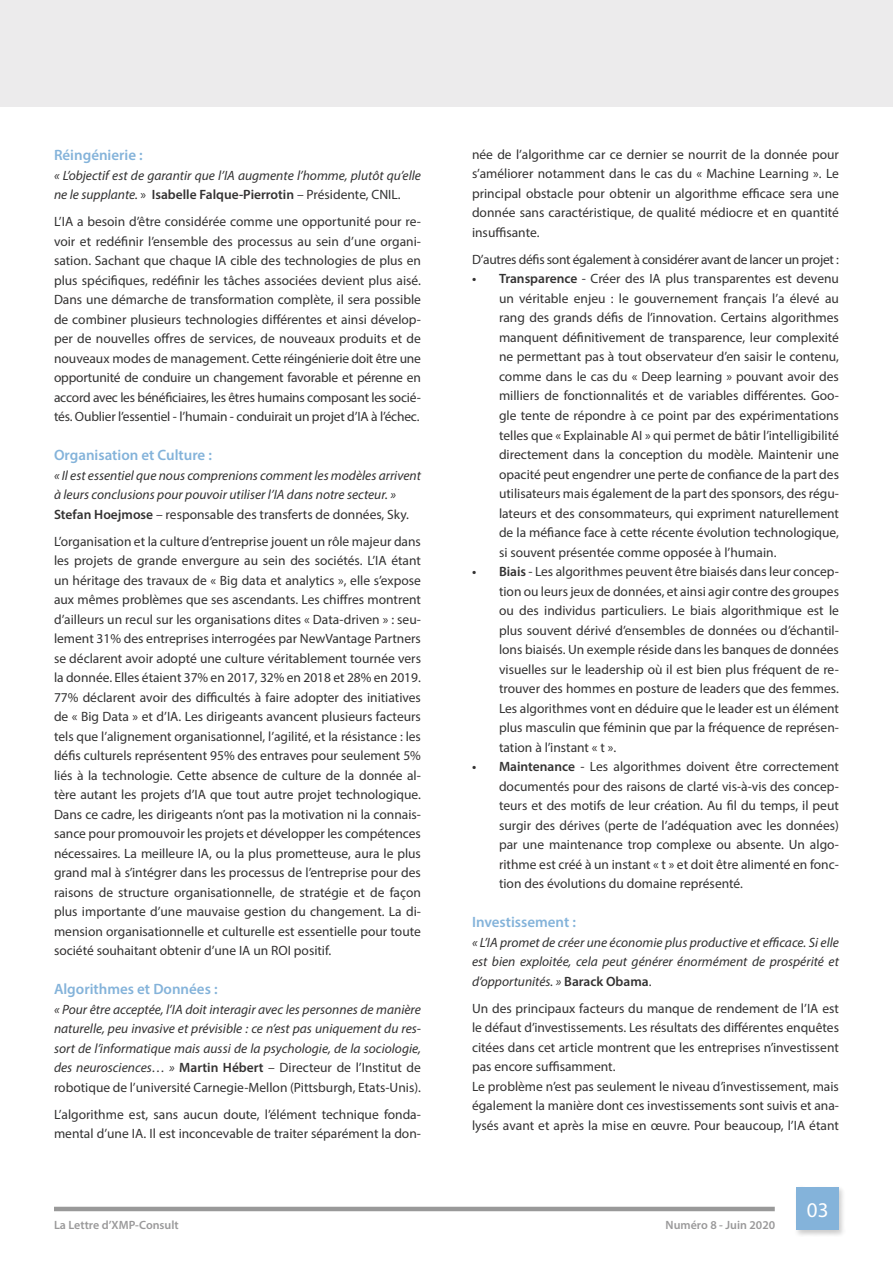
<style>
.page{position:relative;width:893px;height:1263px;background:#fff}
.page>*{position:absolute;margin:0;border:0;box-sizing:border-box;transform-origin:0 0}
.t1{font:21px "Myriad Pro";color:#fff}
.t2{font:600 15px "Myriad Pro";color:#84b3da}
.t3{font:13.5px/19.5px "Myriad Pro";color:#333232;text-align:justify}
.t4{font:italic 13.5px/19.5px "Myriad Pro";color:#333232}
.t5{font:13.5px "Myriad Pro";letter-spacing:-.02em;color:#333232}
.t6{font:600 12px "Myriad Pro";color:#9a999a}
.s1{font-style:normal}
.s2{font-weight:600;font-style:normal}
.s3{font-weight:600}
</style>
<div class="page">
<hr style="left:54px;top:1207px;width:721px;height:4px;background:#999">
<div style="left:794px;top:1185px;width:52px;height:52px;background:#000;opacity:.2"></div>
<div style="left:796px;top:1188px;width:43px;height:42px;background:#84b3da"></div>
<div style="left:0;top:0;width:893px;height:106px;background:#ecebec"></div>
<p class="t2" style="left:54px;top:145px;width:90px">Réingénierie :</p>
<p class="t4" style="left:54px;top:165px;width:368px">« L’objectif est de garantir que l’IA augmente l’homme, plutôt qu’elle ne le supplante. <span class="s1">»</span> <span class="s2">Isabelle Falque-Pierrotin</span> <span class="s1">– Présidente, CNIL.</span></p>
<p class="t3" style="left:54px;top:212px;width:368px">L’IA a besoin d’être considérée comme une opportunité pour re&shy;voir et redéfinir l’ensemble des processus au sein d’une organi&shy;sation. Sachant que chaque IA cible des technologies de plus en plus spécifiques, redéfinir les tâches associées devient plus aisé.<br>Dans une démarche de transformation complète, il sera possible de combiner plusieurs technologies différentes et ainsi dévelop&shy;per de nouvelles offres de services, de nouveaux produits et de nouveaux modes de management. Cette réingénierie doit être une opportunité de conduire un changement favorable et pérenne en accord avec les bénéficiaires, les êtres humains composant les socié&shy;tés. Oublier l’essentiel - l’humain - conduirait un projet d’IA à l’échec.</p>
<p class="t2" style="left:54px;top:445px;width:159px">Organisation et Culture :</p>
<p class="t4" style="left:54px;top:465px;width:368px">« Il est essentiel que nous comprenions comment les modèles arrivent à leurs conclusions pour pouvoir utiliser l’IA dans notre secteur. »</p>
<p class="t3" style="left:54px;top:504px;width:357px"><span class="s3">Stefan Hoejmose</span> – responsable des transferts de données, Sky.</p>
<p class="t3" style="left:54px;top:531px;width:368px">L’organisation et la culture d’entreprise jouent un rôle majeur dans les projets de grande envergure au sein des sociétés. L’IA étant un héritage des travaux de « Big data et analytics », elle s’expose aux mêmes problèmes que ses ascendants. Les chiffres montrent d’ailleurs un recul sur les organisations dites « Data-driven » : seu&shy;lement 31% des entreprises interrogées par NewVantage Partners se déclarent avoir adopté une culture véritablement tournée vers la donnée. Elles étaient 37% en 2017, 32% en 2018 et 28% en 2019.<br>77% déclarent avoir des difficultés à faire adopter des initiatives de « Big Data » et d’IA. Les dirigeants avancent plusieurs facteurs tels que l’alignement organisationnel, l’agilité, et la résistance : les défis culturels représentent 95% des entraves pour seulement 5% liés à la technologie. Cette absence de culture de la donnée al&shy;tère autant les projets d’IA que tout autre projet technologique.<br>Dans ce cadre, les dirigeants n’ont pas la motivation ni la connais&shy;sance pour promouvoir les projets et développer les compétences nécessaires. La meilleure IA, ou la plus prometteuse, aura le plus grand mal à s’intégrer dans les processus de l’entreprise pour des raisons de structure organisationnelle, de stratégie et de façon plus importante d’une mauvaise gestion du changement. La di&shy;mension organisationnelle et culturelle est essentielle pour toute société souhaitant obtenir d’une IA un ROI positif.</p>
<p class="t2" style="left:54px;top:979px;width:165px">Algorithmes et Données :</p>
<p class="t4" style="left:54px;top:999px;width:368px;text-align:justify">« Pour être acceptée, l’IA doit interagir avec les personnes de manière naturelle, peu invasive et prévisible : ce n’est pas uniquement du res&shy;sort de l’informatique mais aussi de la psychologie, de la sociologie, des neurosciences… » <span class="s2">Martin Hébert</span> <span class="s1">– Directeur de l’Institut de robotique de l’université Carnegie-Mellon (Pittsburgh, Etats-Unis).</span></p>
<p class="t3" style="left:54px;top:1104px;width:368px">L’algorithme est, sans aucun doute, l’élément technique fonda&shy;mental d’une IA. Il est inconcevable de traiter séparément la don-</p>
<p class="t3" style="left:472px;top:144px;width:368px">née de l’algorithme car ce dernier se nourrit de la donnée pour s’améliorer notamment dans le cas du « Machine Learning ». Le principal obstacle pour obtenir un algorithme efficace sera une donnée sans caractéristique, de qualité médiocre et en quantité insuffisante.</p>
<p class="t5" style="left:472px;top:251px;width:368px">D’autres défis sont également à considérer avant de lancer un projet :</p>
<p class="t3" style="left:499px;top:269px;width:341px;text-indent:-27px"><span class="s3">• Transparence</span> - Créer des IA plus transparentes est devenu un véritable enjeu : le gouvernement français l’a élevé au rang des grands défis de l’innovation. Certains algorithmes manquent définitivement de transparence, leur complexité ne permettant pas à tout observateur d’en saisir le contenu, comme dans le cas du « Deep learning » pouvant avoir des milliers de fonctionnalités et de variables différentes. Goo&shy;gle tente de répondre à ce point par des expérimentations telles que « Explainable AI » qui permet de bâtir l’intelligibilité directement dans la conception du modèle. Maintenir une opacité peut engendrer une perte de confiance de la part des utilisateurs mais également de la part des sponsors, des régu&shy;lateurs et des consommateurs, qui expriment naturellement de la méfiance face à cette récente évolution technologique, si souvent présentée comme opposée à l’humain.</p>
<p class="t3" style="left:499px;top:561px;width:341px;text-indent:-27px"><span class="s3">• Biais</span> - Les algorithmes peuvent être biaisés dans leur concep&shy;tion ou leurs jeux de données, et ainsi agir contre des groupes ou des individus particuliers. Le biais algorithmique est le plus souvent dérivé d’ensembles de données ou d’échantil&shy;lons biaisés. Un exemple réside dans les banques de données visuelles sur le leadership où il est bien plus fréquent de re&shy;trouver des hommes en posture de leaders que des femmes.<br>Les algorithmes vont en déduire que le leader est un élément plus masculin que féminin que par la fréquence de représen&shy;tation à l’instant « t ».</p>
<p class="t3" style="left:499px;top:756px;width:341px;text-indent:-27px"><span class="s3">• Maintenance</span> - Les algorithmes doivent être correctement documentés pour des raisons de clarté vis-à-vis des concep&shy;teurs et des motifs de leur création. Au fil du temps, il peut surgir des dérives (perte de l’adéquation avec les données) par une maintenance trop complexe ou absente. Un algo&shy;rithme est créé à un instant « t » et doit être alimenté en fonc&shy;tion des évolutions du domaine représenté.</p>
<p class="t2" style="left:472px;top:912px;width:106px">Investissement :</p>
<p class="t4" style="left:472px;top:932px;width:368px;text-align:justify">« L’IA promet de créer une économie plus productive et efficace. Si elle est bien exploitée, cela peut générer énormément de prospérité et d’opportunités. » <span class="s2">Barack Obama</span><span class="s1">.</span></p>
<p class="t3" style="left:472px;top:998px;width:368px">Un des principaux facteurs du manque de rendement de l’IA est le défaut d’investissements. Les résultats des différentes enquêtes citées dans cet article montrent que les entreprises n’investissent pas encore suffisamment.</p>
<p class="t3" style="left:472px;top:1076px;width:368px">Le problème n’est pas seulement le niveau d’investissement, mais également la manière dont ces investissements sont suivis et ana&shy;lysés avant et après la mise en œuvre. Pour beaucoup, l’IA étant</p>
<p class="t1" style="left:807px;top:1197px;width:23px">03</p>
<p class="t6" style="left:54px;top:1217px;width:126px">La Lettre d’XMP-Consult</p>
<p class="t6" style="left:666px;top:1217px;width:111px">Numéro 8 - Juin 2020</p>
</div>
